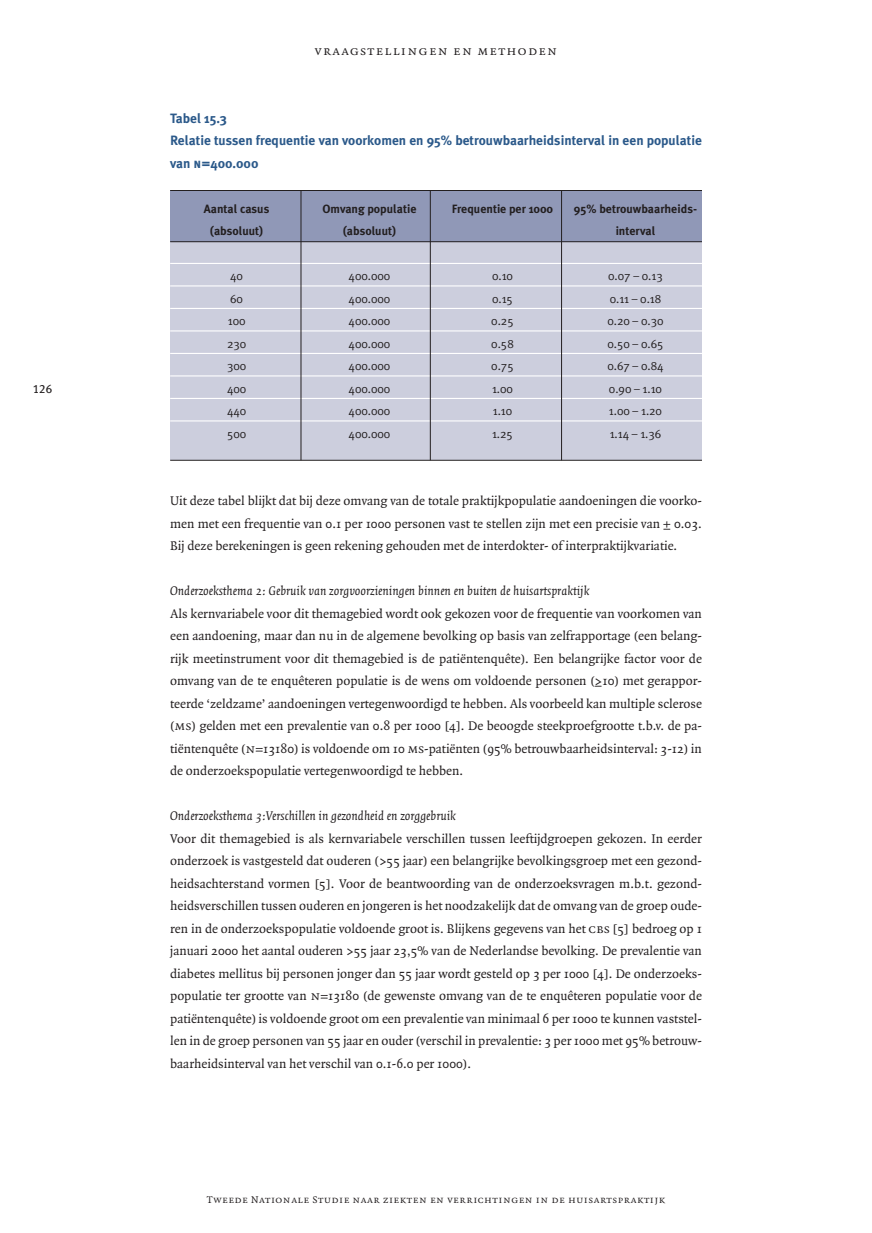
<style>
.page{position:relative;width:872px;height:1233px;background:#fff}
.page>*{position:absolute;margin:0;border:0;box-sizing:border-box;transform-origin:0 0}
.t1{font:13.5px/22.5px "Quadraat";color:#231f20;text-align:justify}
.t2{font:italic 13.5px "Quadraat";color:#231f20}
.t3{font:700 13.5px/22.5px "Meta Plus";color:#2b598a}
.t4{font:13.5px "Quadraat Small Caps";letter-spacing:.1em;color:#231f20}
.t5{font:12px "Meta Plus Normal";color:#231f20}
.t6{font:700 12px "Meta Plus";color:#231f20}
.t7{font:12px "Meta Plus Book Caps";color:#231f20}
.t8{font:10.5px "Quadraat Small Caps";letter-spacing:.05em;color:#231f20}
.s1{font-family:"Meta Plus Bold Caps";font-weight:400}
.s2{font-family:"Quadraat Small Caps"}
</style>
<div class="page">
<div style="left:170px;top:190px;width:532px;height:270px;background:#cccedd"></div>
<div style="left:170px;top:190px;width:532px;height:52px;background:#9098b7"></div>
<hr style="left:170px;top:190px;width:532px;height:1px;background:#231f20">
<hr style="left:170px;top:241px;width:532px;height:1px;background:#231f20">
<hr style="left:170px;top:263px;width:532px;height:1px;background:#fff">
<hr style="left:170px;top:285px;width:532px;height:2px;background:#fff">
<hr style="left:170px;top:308px;width:532px;height:1px;background:#fff">
<hr style="left:170px;top:330px;width:532px;height:2px;background:#fff">
<hr style="left:170px;top:353px;width:532px;height:1px;background:#fff">
<hr style="left:170px;top:375px;width:532px;height:2px;background:#fff">
<hr style="left:170px;top:398px;width:532px;height:1px;background:#fff">
<hr style="left:170px;top:420px;width:532px;height:2px;background:#fff">
<hr style="left:170px;top:460px;width:532px;height:1px;background:#231f20">
<hr style="left:301px;top:191px;width:1px;height:269px;background:#231f20">
<hr style="left:430px;top:190px;width:1px;height:270px;background:#231f20">
<hr style="left:561px;top:190px;width:1px;height:270px;background:#231f20">
<p class="t7" style="left:33px;top:382px;width:21px">126</p>
<p class="t4" style="left:315px;top:43px;width:244px">vraagstellingen en methoden</p>
<p class="t3" style="left:170px;top:108px;width:533px">Tabel 15.3<br>Relatie tussen frequentie van voorkomen en 95% betrouwbaarheidsinterval in een populatie van <span class="s1">n</span>=400.000</p>
<p class="t6" style="left:204px;top:204px;width:67px">Aantal casus</p>
<p class="t6" style="left:322px;top:204px;width:95px">Omvang populatie</p>
<p class="t6" style="left:452px;top:204px;width:103px">Frequentie per 1000</p>
<p class="t6" style="left:574px;top:204px;width:125px">95% betrouwbaarheids-</p>
<p class="t6" style="left:210px;top:226px;width:55px">(absoluut)</p>
<p class="t6" style="left:343px;top:226px;width:55px">(absoluut)</p>
<p class="t6" style="left:615px;top:226px;width:41px">interval</p>
<p class="t5" style="left:230px;top:272px;width:14px">40</p>
<p class="t5" style="left:348px;top:272px;width:43px">400.000</p>
<p class="t5" style="left:492px;top:272px;width:22px">0.10</p>
<p class="t5" style="left:608px;top:272px;width:56px">0.07 – 0.13</p>
<p class="t5" style="left:230px;top:294px;width:14px">60</p>
<p class="t5" style="left:348px;top:294px;width:43px">400.000</p>
<p class="t5" style="left:492px;top:294px;width:22px">0.15</p>
<p class="t5" style="left:609px;top:294px;width:53px">0.11 – 0.18</p>
<p class="t5" style="left:228px;top:317px;width:19px">100</p>
<p class="t5" style="left:348px;top:317px;width:43px">400.000</p>
<p class="t5" style="left:491px;top:317px;width:24px">0.25</p>
<p class="t5" style="left:607px;top:317px;width:58px">0.20 – 0.30</p>
<p class="t5" style="left:227px;top:339px;width:21px">230</p>
<p class="t5" style="left:348px;top:339px;width:43px">400.000</p>
<p class="t5" style="left:491px;top:339px;width:24px">0.58</p>
<p class="t5" style="left:607px;top:339px;width:58px">0.50 – 0.65</p>
<p class="t5" style="left:227px;top:362px;width:21px">300</p>
<p class="t5" style="left:348px;top:362px;width:43px">400.000</p>
<p class="t5" style="left:491px;top:362px;width:24px">0.75</p>
<p class="t5" style="left:607px;top:362px;width:58px">0.67 – 0.84</p>
<p class="t5" style="left:227px;top:384px;width:21px">400</p>
<p class="t5" style="left:348px;top:384px;width:43px">400.000</p>
<p class="t5" style="left:492px;top:384px;width:22px">1.00</p>
<p class="t5" style="left:609px;top:384px;width:55px">0.90 – 1.10</p>
<p class="t5" style="left:227px;top:407px;width:21px">440</p>
<p class="t5" style="left:348px;top:407px;width:43px">400.000</p>
<p class="t5" style="left:493px;top:407px;width:21px">1.10</p>
<p class="t5" style="left:609px;top:407px;width:55px">1.00 – 1.20</p>
<p class="t5" style="left:227px;top:429px;width:21px">500</p>
<p class="t5" style="left:348px;top:429px;width:43px">400.000</p>
<p class="t5" style="left:492px;top:429px;width:22px">1.25</p>
<p class="t5" style="left:609px;top:429px;width:53px">1.14 – 1.36</p>
<p class="t1" style="left:170px;top:491px;width:533px">Uit deze tabel blijkt dat bij deze omvang van de totale praktijkpopulatie aandoeningen die voorko&shy;men met een frequentie van 0.1 per 1000 personen vast te stellen zijn met een precisie van ± 0.03.<br>Bij deze berekeningen is geen rekening gehouden met de interdokter- of interpraktijkvariatie.</p>
<p class="t2" style="left:170px;top:586px;width:420px">Onderzoeksthema 2: Gebruik van zorgvoorzieningen binnen en buiten de huisartspraktijk</p>
<p class="t1" style="left:170px;top:603px;width:533px">Als kernvariabele voor dit themagebied wordt ook gekozen voor de frequentie van voorkomen van een aandoening, maar dan nu in de algemene bevolking op basis van zelfrapportage (een belang&shy;rijk meetinstrument voor dit themagebied is de patiëntenquête). Een belangrijke factor voor de omvang van de te enquêteren populatie is de wens om voldoende personen (≥10) met gerappor&shy;teerde ‘zeldzame’ aandoeningen vertegenwoordigd te hebben. Als voorbeeld kan multiple sclerose (<span class="s2">ms</span>) gelden met een prevalentie van 0.8 per 1000 [4]. De beoogde steekproefgrootte t.b.v. de pa&shy;tiëntenquête (<span class="s2">n</span>=13180) is voldoende om 10 <span class="s2">ms</span>-patiënten (95% betrouwbaarheidsinterval: 3-12) in de onderzoekspopulatie vertegenwoordigd te hebben.</p>
<p class="t2" style="left:170px;top:811px;width:287px">Onderzoeksthema 3:Verschillen in gezondheid en zorggebruik</p>
<p class="t1" style="left:170px;top:828px;width:533px">Voor dit themagebied is als kernvariabele verschillen tussen leeftijdgroepen gekozen. In eerder onderzoek is vastgesteld dat ouderen (&gt;55 jaar) een belangrijke bevolkingsgroep met een gezond&shy;heidsachterstand vormen [5]. Voor de beantwoording van de onderzoeksvragen m.b.t. gezond&shy;heidsverschillen tussen ouderen en jongeren is het noodzakelijk dat de omvang van de groep oude&shy;ren in de onderzoekspopulatie voldoende groot is. Blijkens gegevens van het <span class="s2">cbs</span> [5] bedroeg op 1 januari 2000 het aantal ouderen &gt;55 jaar 23,5% van de Nederlandse bevolking. De prevalentie van diabetes mellitus bij personen jonger dan 55 jaar wordt gesteld op 3 per 1000 [4]. De onderzoeks&shy;populatie ter grootte van <span class="s2">n</span>=13180 (de gewenste omvang van de te enquêteren populatie voor de patiëntenquête) is voldoende groot om een prevalentie van minimaal 6 per 1000 te kunnen vaststel&shy;len in de groep personen van 55 jaar en ouder (verschil in prevalentie: 3 per 1000 met 95% betrouw&shy;baarheidsinterval van het verschil van 0.1-6.0 per 1000).</p>
<p class="t8" style="left:207px;top:1193px;width:460px">Tweede Nationale Studie naar ziekten en verrichtingen in de huisartspraktijk</p>
</div>
